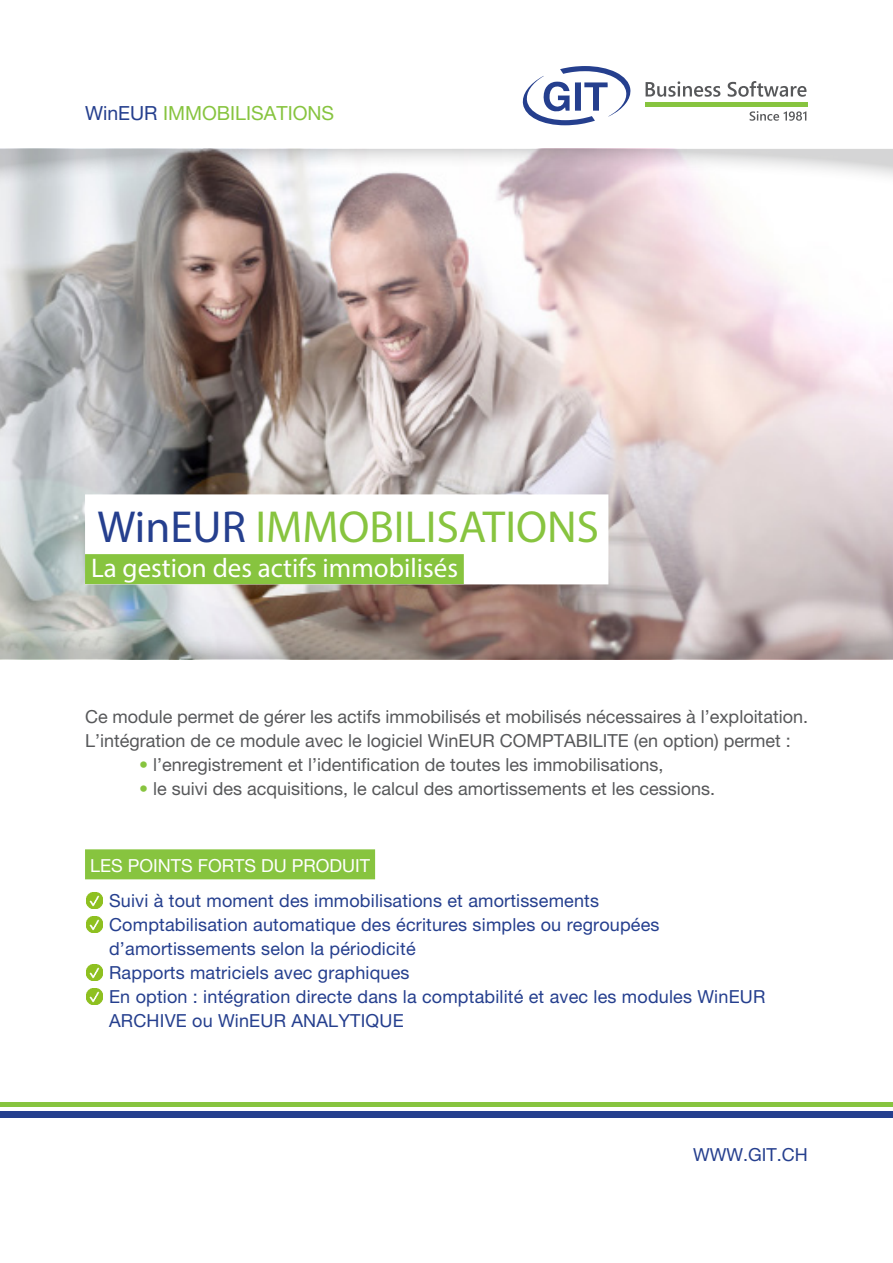
<style>
.page{position:relative;width:893px;height:1263px;background:#fff}
.page>*{position:absolute;margin:0;border:0;box-sizing:border-box;transform-origin:0 0}
.t1{font:45px "Myriad Pro";color:#87c43f}
.t2{font:27px "Myriad Pro";color:#fff}
.t3{font:19.5px "Helvetica Neue LT Pro";color:#87c43f}
.t4{font:18px/24px "Helvetica Neue LT Pro";color:#57585a}
.t5{font:18px/24px "Helvetica Neue LT Pro";letter-spacing:.01em;color:#253f8e}
.t6{font:18px "Helvetica Neue LT Pro";color:#fff}
.s1{color:#253f8e}
.s2{color:#87c43f}
</style>
<div class="page">
<img style="left:0;top:191px;width:893px;height:426px">
<svg style="left:0;top:617px;width:893px;height:42px;background:#a69994"></svg>
<div style="left:85px;top:849px;width:290px;height:30px;background:#87c43f"></div>
<img style="left:86px;top:892px;width:17px;height:16px">
<img style="left:86px;top:916px;width:17px;height:16px">
<img style="left:86px;top:964px;width:17px;height:16px">
<img style="left:86px;top:988px;width:17px;height:16px">
<div style="left:85px;top:494px;width:523px;height:90px;background:#fff"></div>
<div style="left:85px;top:554px;width:379px;height:30px;background:#87c43f"></div>
<svg style="left:0;top:149px;width:893px;height:42px"></svg>
<svg style="left:750px;top:111px;width:56px;height:10px"></svg>
<hr style="left:645px;top:103px;width:162px;height:4px;background:#87c43f">
<svg style="left:646px;top:81px;width:74px;height:16px"></svg>
<svg style="left:728px;top:81px;width:78px;height:16px"></svg>
<svg style="left:522px;top:66px;width:109px;height:59px"></svg>
<div style="left:0;top:1102px;width:893px;height:5px;background:#87c43f"></div>
<div style="left:0;top:1111px;width:893px;height:6px;background:#253f8e"></div>
<p class="t3" style="left:85px;top:102px;width:251px"><span class="s1">WinEUR</span> IMMOBILISATIONS</p>
<h1 class="t1" style="left:98px;top:510px;width:503px"><span class="s1">WinEUR</span> IMMOBILISATIONS</h1>
<h2 class="t2" style="left:91px;top:557px;width:368px">La gestion des actifs immobilisés</h2>
<p class="t4" style="left:85px;top:705px;width:724px">Ce module permet de gérer les actifs immobilisés et mobilisés nécessaires à l’exploitation.<br>L’intégration de ce module avec le logiciel WinEUR COMPTABILITE (en option) permet :</p>
<p class="t4" style="left:139px;top:753px;width:526px"><span class="s2">•</span> l’enregistrement et l’identification de toutes les immobilisations,</p>
<p class="t4" style="left:139px;top:777px;width:578px"><span class="s2">•</span> le suivi des acquisitions, le calcul des amortissements et les cessions.</p>
<p class="t6" style="left:90px;top:855px;width:282px">LES POINTS FORTS DU PRODUIT</p>
<p class="t5" style="left:109px;top:888px;width:658px">Suivi à tout moment des immobilisations et amortissements<br>Comptabilisation automatique des écritures simples ou regroupées d’amortissements selon la périodicité<br>Rapports matriciels avec graphiques<br>En option : intégration directe dans la comptabilité et avec les modules WinEUR ARCHIVE ou WinEUR ANALYTIQUE</p>
<p class="t5" style="left:693px;top:1142px;width:116px">WWW.GIT.CH</p>
</div>
